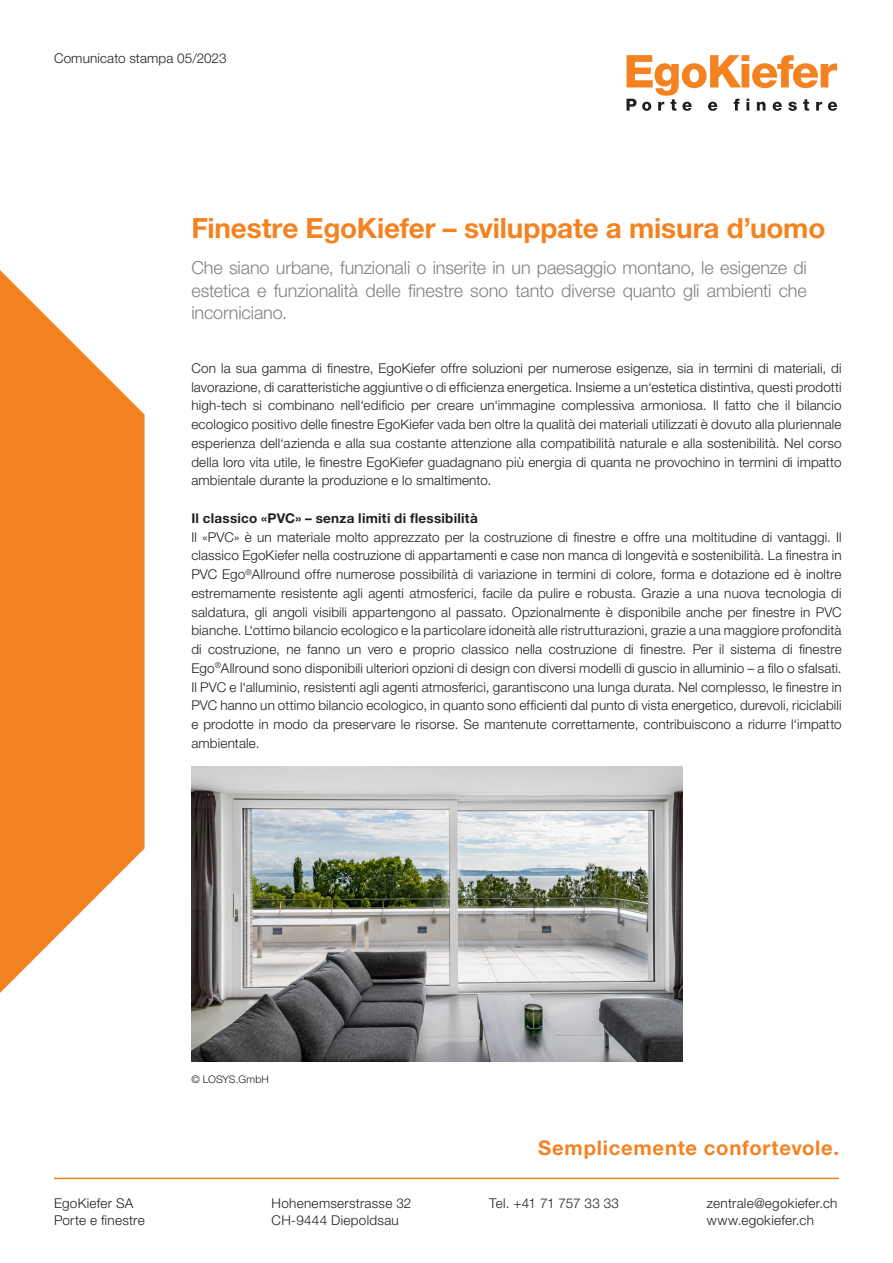
<style>
.page{position:relative;width:893px;height:1263px;background:#fff}
.page>*{position:absolute;margin:0;border:0;box-sizing:border-box;transform-origin:0 0}
.Titel{font:700 27.9px "Helvetica Neue LT Std";letter-spacing:-.005em;color:#f58220}
.t1{font:700 20.25px "Helvetica Neue LT Std";letter-spacing:.035em;color:#f58220}
.Lead{font:300 18px/22.5px "Helvetica Neue LT Std";letter-spacing:-.005em;color:#808285;text-align:justify}
.Lauftext{font:300 13.5px/18.8px "Helvetica Neue LT Std";letter-spacing:.01em;color:#231f20}
.Lauftext-2{font:700 13.5px "Helvetica Neue LT Std";letter-spacing:.02em;color:#231f20}
.Lauftext-3{font:300 13.5px "Helvetica Neue LT Std";letter-spacing:-.015em;color:#231f20}
.Lauftext-4{font:300 10.5px "Helvetica Neue LT Std";letter-spacing:.015em;color:#231f20}
</style>
<div class="page">
<hr style="left:54px;top:1178px;width:785px;height:1px;background:#f58220">
<svg style="left:0;top:270px;width:145px;height:723px;fill:#f58220"></svg>
<svg style="left:626px;top:55px;width:211px;height:56px"></svg>
<img style="left:191px;top:767px;width:491px;height:294px">
<p class="Lauftext" style="left:54px;top:48px;width:174px">Comunicato stampa 05/2023</p>
<p class="Titel" style="left:191px;top:210px;width:636px">Finestre EgoKiefer – sviluppate a misura d’uomo</p>
<p class="Lead" style="left:191px;top:256px;width:617px">Che siano urbane, funzionali o inserite in un paesaggio montano, le esigenze di estetica e funzionalità delle finestre sono tanto diverse quanto gli ambienti che incorniciano.</p>
<p class="Lauftext" style="left:191px;top:358px;width:652px;text-align:justify">Con la sua gamma di finestre, EgoKiefer offre soluzioni per numerose esigenze, sia in termini di materiali, di lavorazione, di caratteristiche aggiuntive o di efficienza energetica. Insieme a un‘estetica distintiva, questi prodotti high-tech si combinano nell‘edificio per creare un‘immagine complessiva armoniosa. Il fatto che il bilancio ecologico positivo delle finestre EgoKiefer vada ben oltre la qualità dei materiali utilizzati è dovuto alla pluriennale esperienza dell‘azienda e alla sua costante attenzione alla compatibilità naturale e alla sostenibilità. Nel corso della loro vita utile, le finestre EgoKiefer guadagnano più energia di quanta ne provochino in termini di impatto ambientale durante la produzione e lo smaltimento.</p>
<p class="Lauftext-2" style="left:191px;top:510px;width:288px">Il classico «PVC» – senza limiti di flessibilità</p>
<p class="Lauftext" style="left:191px;top:527px;width:652px;text-align:justify">Il «PVC» è un materiale molto apprezzato per la costruzione di finestre e offre una moltitudine di vantaggi. Il classico EgoKiefer nella costruzione di appartamenti e case non manca di longevità e sostenibilità. La finestra in PVC Ego<sup>®</sup>Allround offre numerose possibilità di variazione in termini di colore, forma e dotazione ed è inoltre estremamente resistente agli agenti atmosferici, facile da pulire e robusta. Grazie a una nuova tecnologia di saldatura, gli angoli visibili appartengono al passato. Opzionalmente è disponibile anche per finestre in PVC bianche. L‘ottimo bilancio ecologico e la particolare idoneità alle ristrutturazioni, grazie a una maggiore profondità di costruzione, ne fanno un vero e proprio classico nella costruzione di finestre. Per il sistema di finestre Ego<sup>®</sup>Allround sono disponibili ulteriori opzioni di design con diversi modelli di guscio in alluminio – a filo o sfalsati.<br>Il PVC e l‘alluminio, resistenti agli agenti atmosferici, garantiscono una lunga durata. Nel complesso, le finestre in PVC hanno un ottimo bilancio ecologico, in quanto sono efficienti dal punto di vista energetico, durevoli, riciclabili e prodotte in modo da preservare le risorse. Se mantenute correttamente, contribuiscono a ridurre l‘impatto ambientale.</p>
<p class="Lauftext-4" style="left:191px;top:1073px;width:79px">© LOSYS.GmbH</p>
<h2 class="t1" style="left:538px;top:1135px;width:302px">Semplicemente confortevole.</h2>
<p class="Lauftext" style="left:54px;top:1194px;width:92px;line-height:17.2px">EgoKiefer SA<br>Porte e finestre</p>
<p class="Lauftext" style="left:272px;top:1194px;width:141px;line-height:17.2px">Hohenemserstrasse 32<br>CH-9444 Diepoldsau</p>
<p class="Lauftext-3" style="left:489px;top:1195px;width:131px">Tel. +41 71 757 33 33</p>
<p class="Lauftext" style="left:707px;top:1194px;width:132px;line-height:17.2px">zentrale@egokiefer.ch www.egokiefer.ch</p>
</div>
